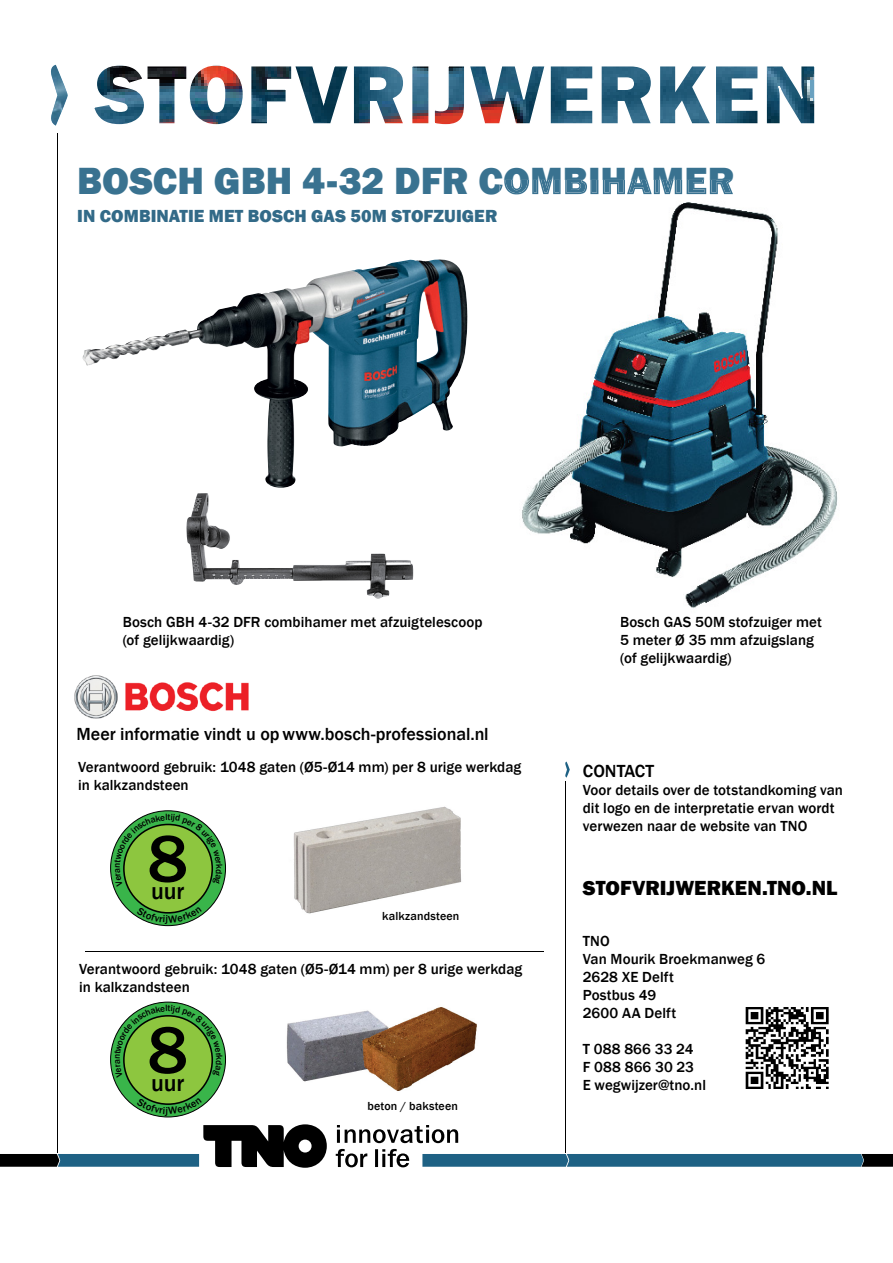
<style>
.page{position:relative;width:893px;height:1263px;background:#fff}
.page>*{position:absolute;margin:0;border:0;box-sizing:border-box;transform-origin:0 0}
.t1{font:500 68.55px "Franklin Gothic";color:#000}
.t2{font:43.65px "Myriad Pro";color:#000}
.t3{font:800 39px "Franklin Gothic";color:#397290}
.t4{font:500 23.7px "Franklin Gothic";color:#000}
.t5{font:800 21px "Franklin Gothic";color:#000}
.t6{font:500 18px "Franklin Gothic";color:#000}
.t7{font:800 18px "Franklin Gothic";letter-spacing:.005em;color:#326a88}
.t8{font:500 15px/18px "Franklin Gothic";letter-spacing:.005em;color:#000}
.t9{font:15px "Myriad Pro";color:#000}
.t10{font:500 12px "Franklin Gothic";letter-spacing:.01em;color:#000}
</style>
<div class="page">
<hr style="left:57px;top:134px;width:1px;height:1019px;background:#000">
<hr style="left:566px;top:782px;width:1px;height:371px;background:#000">
<svg style="left:565px;top:762px;width:4px;height:16px"></svg>
<svg style="left:94px;top:65px;width:721px;height:60px"></svg>
<img style="left:51px;top:65px;width:17px;height:61px">
<img style="left:293px;top:806px;width:168px;height:108px">
<hr style="left:85px;top:951px;width:459px;height:1px;background:#000">
<img style="left:286px;top:1012px;width:70px;height:70px">
<img style="left:356px;top:1007px;width:121px;height:84px">
<svg style="left:505px;top:179px;width:227px;height:1px"></svg>
<img style="left:74px;top:675px;width:175px;height:44px">
<img style="left:522px;top:202px;width:316px;height:406px">
<img style="left:499px;top:180px;width:234px;height:15px">
<img style="left:83px;top:259px;width:384px;height:229px">
<svg style="left:111px;top:811px;width:114px;height:115px"></svg>
<div style="left:124px;top:824px;width:88px;height:89px;background:#8dc63f;border-radius:50%"></div>
<svg style="left:111px;top:1002px;width:114px;height:115px"></svg>
<div style="left:124px;top:1016px;width:88px;height:88px;background:#8dc63f;border-radius:50%"></div>
<img style="left:186px;top:493px;width:228px;height:106px">
<img style="left:745px;top:1007px;width:84px;height:82px">
<svg style="left:114px;top:814px;width:108px;height:73px"></svg>
<svg style="left:136px;top:907px;width:66px;height:17px"></svg>
<svg style="left:114px;top:1005px;width:108px;height:73px"></svg>
<svg style="left:0;top:1098px;width:892px;height:70px"></svg>
<h3 class="t3" style="left:77px;top:158px;width:659px">BOSCH GBH 4-32 DFR COMBIHAMER</h3>
<p class="t7" style="left:77px;top:205px;width:422px">IN COMBINATIE MET BOSCH GAS 50M STOFZUIGER</p>
<p class="t8" style="left:123px;top:614px;width:361px">Bosch GBH 4-32 DFR combihamer met afzuigtelescoop (of gelijkwaardig)</p>
<p class="t6" style="left:77px;top:726px;width:413px">Meer informatie vindt u op www.bosch-professional.nl</p>
<p class="t8" style="left:78px;top:758px;width:444px">Verantwoord gebruik: 1048 gaten (Ø5-Ø14 mm) per 8 urige werkdag in kalkzandsteen</p>
<h1 class="t1" style="left:148px;top:830px;width:42px">8</h1>
<h3 class="t4" style="left:151px;top:881px;width:35px">uur</h3>
<h2 class="t2" style="left:157px;top:838px;width:24px">8</h2>
<p class="t9" style="left:157px;top:877px;width:23px">uur</p>
<p class="t10" style="left:382px;top:911px;width:79px">kalkzandsteen</p>
<p class="t8" style="left:79px;top:960px;width:444px">Verantwoord gebruik: 1048 gaten (Ø5-Ø14 mm) per 8 urige werkdag in kalkzandsteen</p>
<h1 class="t1" style="left:148px;top:1022px;width:42px">8</h1>
<h3 class="t4" style="left:151px;top:1073px;width:35px">uur</h3>
<h2 class="t2" style="left:157px;top:1030px;width:24px">8</h2>
<p class="t9" style="left:157px;top:1069px;width:23px">uur</p>
<p class="t10" style="left:367px;top:1101px;width:92px">beton / baksteen</p>
<p class="t8" style="left:620px;top:614px;width:203px">Bosch GAS 50M stofzuiger met<br>5 meter Ø 35 mm afzuigslang (of gelijkwaardig)</p>
<p class="t6" style="left:583px;top:763px;width:73px">CONTACT</p>
<p class="t8" style="left:583px;top:781px;width:261px">Voor details over de totstandkoming van dit logo en de interpretatie ervan wordt verwezen naar de website van TNO</p>
<h3 class="t5" style="left:583px;top:875px;width:256px">STOFVRIJWERKEN.TNO.NL</h3>
<p class="t8" style="left:583px;top:932px;width:184px">TNO<br>Van Mourik Broekmanweg 6<br>2628 XE Delft<br>Postbus 49<br>2600 AA Delft</p>
<p class="t8" style="left:583px;top:1040px;width:125px">T 088 866 33 24<br>F 088 866 30 23<br>E wegwijzer@tno.nl</p>
</div>
